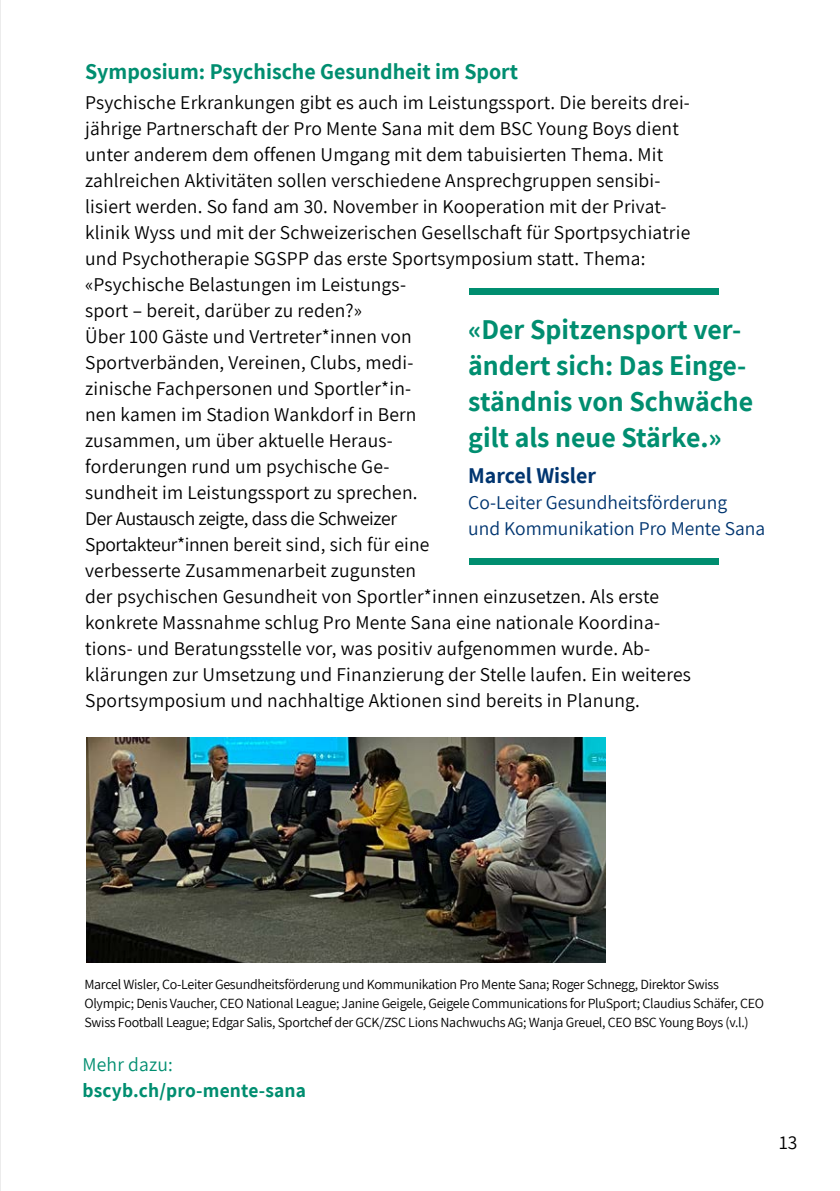
<style>
.page{position:relative;width:840px;height:1191px;background:#fff}
.page>*{position:absolute;margin:0;border:0;box-sizing:border-box;transform-origin:0 0}
.t1{font:700 28px/36px "Assistant";color:#008e70}
.t2{font:700 22px "Assistant";color:#008e70}
.t3{font:700 22px "Assistant";color:#003570}
.t4{font:19.6px/26px "Assistant";letter-spacing:.01em;color:#000}
.t5{font:19.6px/26px "Assistant";color:#003570}
.t6{font:700 19.6px "Assistant";letter-spacing:.01em;color:#008e70}
.t7{font:19.6px "Assistant";letter-spacing:.01em;color:#008e70}
.t8{font:14px/19px "Assistant";letter-spacing:-.02em;color:#000}
</style>
<div class="page">
<img style="left:86px;top:738px;width:519px;height:224px">
<div style="left:469px;top:288px;width:249px;height:6px;background:#008e70"></div>
<div style="left:469px;top:558px;width:249px;height:6px;background:#008e70"></div>
<hr style="left:0;top:0;width:1px;height:1191px;background:#dadada">
<p class="t2" style="left:85px;top:56px;width:434px">Symposium: Psychische Gesundheit im Sport</p>
<p class="t4" style="left:85px;top:88px;width:607px">Psychische Erkrankungen gibt es auch im Leistungssport. Die bereits drei&shy;jährige Partnerschaft der Pro Mente Sana mit dem BSC Young Boys dient unter anderem dem offenen Umgang mit dem tabuisierten Thema. Mit zahlreichen Aktivitäten sollen verschiedene Ansprechgruppen sensibi&shy;lisiert werden. So fand am 30. November in Kooperation mit der Privat&shy;klinik Wyss und mit der Schweizerischen Gesellschaft für Sportpsychiatrie und Psychotherapie SGSPP das erste Sportsymposium statt. Thema: «Psychische Belastungen im Leistungs-<br>sport – bereit, darüber zu reden?»<br>Über 100 Gäste und Vertreter*innen von<br>Sportverbänden, Vereinen, Clubs, medi-<br>zinische Fachpersonen und Sportler*in-<br>nen kamen im Stadion Wankdorf in Bern<br>zusammen, um über aktuelle Heraus-<br>forderungen rund um psychische Ge-<br>sundheit im Leistungssport zu sprechen.<br>Der Austausch zeigte, dass die Schweizer<br>Sportakteur*innen bereit sind, sich für eine<br>verbesserte Zusammenarbeit zugunsten<br>der psychischen Gesundheit von Sportler*innen einzusetzen. Als erste konkrete Massnahme schlug Pro Mente Sana eine nationale Koordina&shy;tions- und Beratungsstelle vor, was positiv aufgenommen wurde. Ab&shy;klärungen zur Umsetzung und Finanzierung der Stelle laufen. Ein weiteres Sportsymposium und nachhaltige Aktionen sind bereits in Planung.</p>
<h1 class="t1" style="left:468px;top:310px;width:286px">«Der Spitzensport ver&shy;ändert sich: Das Einge&shy;ständnis von Schwäche gilt als neue Stärke.»</h1>
<p class="t3" style="left:468px;top:460px;width:129px">Marcel Wisler</p>
<p class="t5" style="left:468px;top:488px;width:298px">Co-Leiter Gesundheitsförderung<br>und Kommunikation Pro Mente Sana</p>
<p class="t8" style="left:84px;top:973px;width:680px">Marcel Wisler, Co-Leiter Gesundheitsförderung und Kommunikation Pro Mente Sana; Roger Schnegg, Direktor Swiss<br>Olympic; Denis Vaucher, CEO National League; Janine Geigele, Geigele Communications for PluSport; Claudius Schäfer, CEO<br>Swiss Football League; Edgar Salis, Sportchef der GCK/ZSC Lions Nachwuchs AG; Wanja Greuel, CEO BSC Young Boys (v.l.)</p>
<p class="t7" style="left:82px;top:1051px;width:92px">Mehr dazu:</p>
<p class="t6" style="left:82px;top:1077px;width:225px">bscyb.ch/pro-mente-sana</p>
<p class="t4" style="left:778px;top:1128px;width:20px">13</p>
</div>
